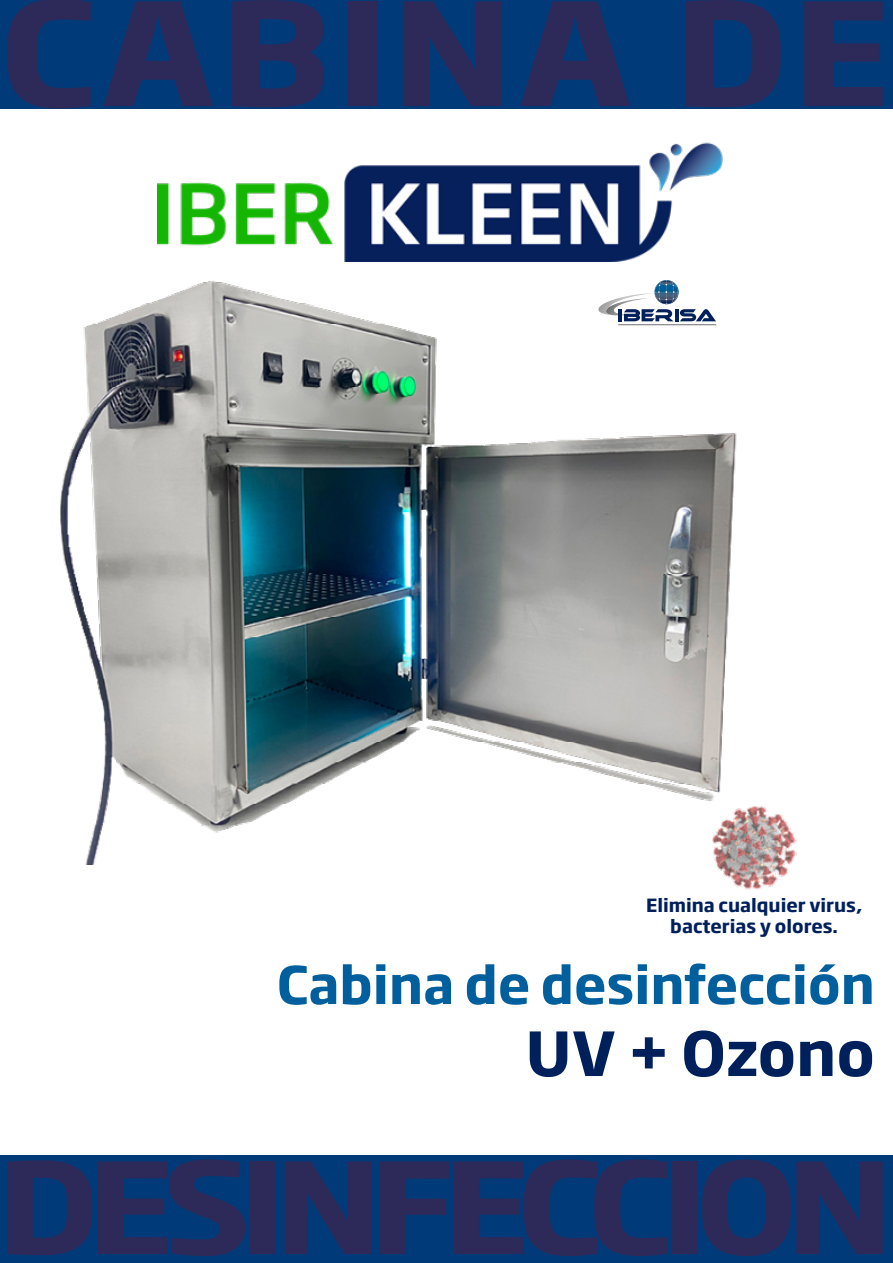
<style>
.page{position:relative;width:893px;height:1263px;background:#fff}
.page>*{position:absolute;margin:0;border:0;box-sizing:border-box;transform-origin:0 0}
.t1{font:700 141px "Soho Gothic Pro";letter-spacing:.03em;color:#2d2a59;scale:1.1 1}
.t2{font:700 124.5px "Soho Gothic Pro";letter-spacing:-.08em;color:#2d2a59;scale:1.1 1}
.t3{font:700 60px "Soho Gothic Pro";color:#00205c}
.t4{font:700 51px "Soho Gothic Pro";color:#005f9c}
.t5{font:700 18px/21.6px "Soho Gothic Pro";color:#00205c;text-align:center}
</style>
<div class="page">
<div style="left:0;top:0;width:893px;height:108px;background:#003a78"></div>
<div style="left:0;top:1155px;width:893px;height:108px;background:#003a78"></div>
<img style="left:60px;top:281px;width:677px;height:583px">
<img style="left:712px;top:806px;width:85px;height:84px">
<img style="left:158px;top:142px;width:565px;height:120px">
<svg style="left:593px;top:280px;width:123px;height:41px"></svg>
<hr style="left:618px;top:324px;width:98px;height:1px;background:#706f6f">
<h1 class="t1" style="left:0;top:-58px;width:811px">CABINA DE</h1>
<p class="t5" style="left:646px;top:893px;width:218px">Elimina cualquier virus, bacterias y olores.</p>
<h3 class="t4" style="left:277px;top:944px;width:599px">Cabina de desinfección</h3>
<h3 class="t3" style="left:526px;top:1006px;width:351px">UV + Ozono</h3>
<h2 class="t2" style="left:-2px;top:1109px;width:815px">DESINFECCION</h2>
</div>
